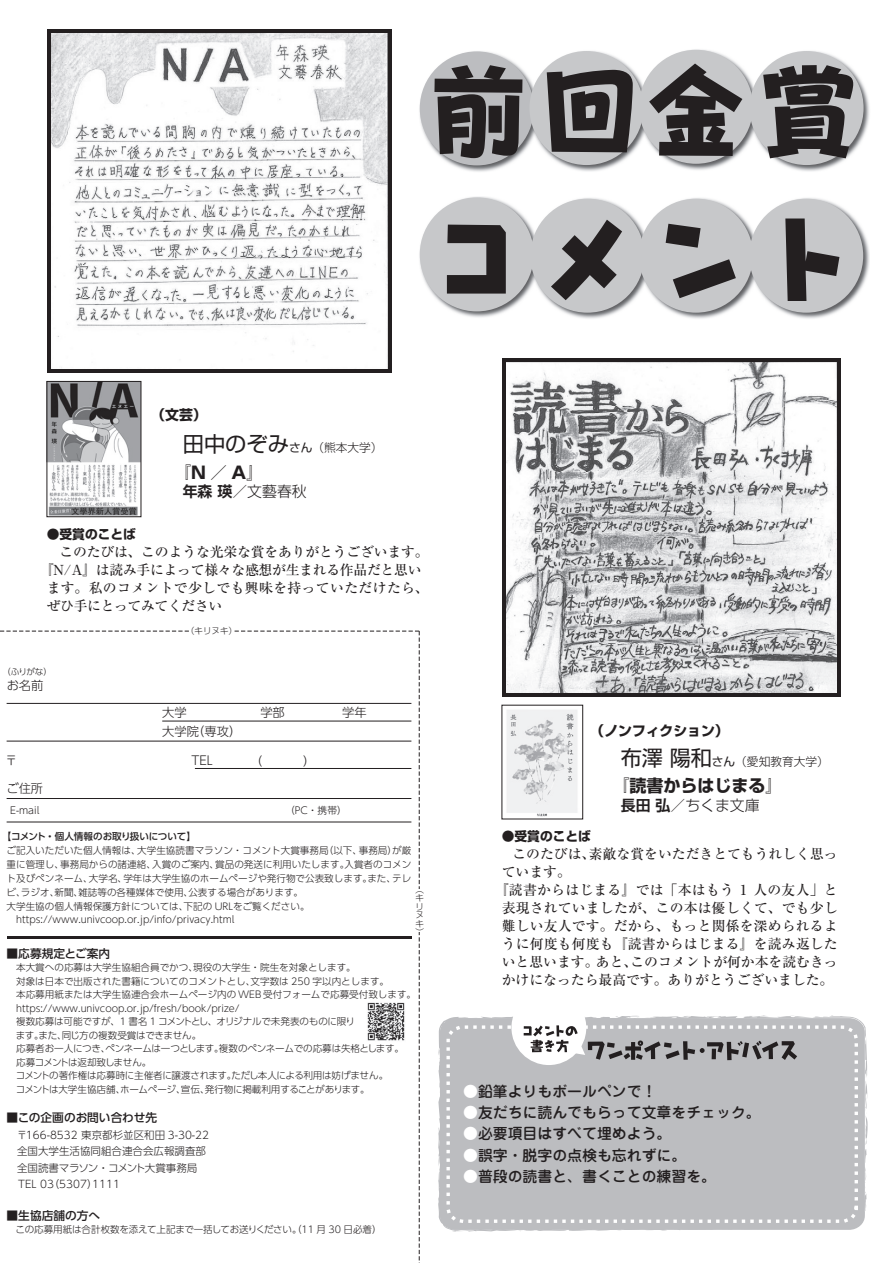
<style>
.page{position:relative;width:893px;height:1263px;background:#fff}
.page>*{position:absolute;margin:0;border:0;box-sizing:border-box;transform-origin:0 0}
.t1{font:105px "Pop Happiness Std EB";color:#231f20}
.t2{font:700 16.95px "Shin Go Pr 5";color:#231f20}
.t3{font:500 14.85px "Jun 34 Pro";color:#231f20}
.t4{font:300 14.85px "Shin Go Pr 5";color:#231f20}
.t5{font:500 13.8px "Ryumin Pr 5";color:#231f20}
.t6{font:500 13.8px "Ryumin Pr 5";letter-spacing:-.02em;color:#231f20}
.t7{font:500 13.8px "Ryumin Pr 5";letter-spacing:.03em;color:#231f20}
.t8{font:500 13.8px "Ryumin Pr 5";letter-spacing:.02em;color:#231f20}
.t9{font:700 13.8px "Shin Go Pr 5";color:#231f20}
.t10{font:500 13.8px "Ryumin Pr 5";letter-spacing:-.025em;color:#231f20}
.t11{font:700 12.75px "Shin Go Pr 5";color:#231f20}
.t12{font:300 12.3px "UD Shin Go Pro";color:#231f20}
.t13{font:500 11.7px "UD Shin Go Pro";color:#231f20}
.t14{font:300 11.7px "Shin Go Pr 5";color:#231f20}
.t15{font:300 10.5px "UD Shin Go Pro";color:#231f20}
.t16{font:300 10.5px "UD Shin Go Pro";letter-spacing:-.02em;color:#231f20}
.t17{font:300 9.75px "UD Shin Go Pro";color:#231f20}
.t18{font:300 9.6px/13.5px "UD Shin Go Pro";color:#231f20}
.t19{font:300 9.6px "UD Shin Go Pro";letter-spacing:-.02em;color:#231f20}
.t20{font:500 9.6px "UD Shin Go Pro";letter-spacing:-.01em;color:#231f20}
.t21{font:300 8.7px "UD Shin Go Pro";color:#231f20}
.t22{font:300 8.55px/8.6px "Shin Go Pr 5";color:#231f20}
.s1{font-weight:400;font-size:21.3px}
.s2{font-weight:400}
.s3{font-family:"Shin Go Pr 5 De";font-weight:700}
.s4{font-weight:700}
.s5{color:#fff}
</style>
<div class="page">
<hr style="left:7px;top:936px;width:404px;height:2px;background:#231f20">
<hr style="left:7px;top:703px;width:404px;height:1px;background:#231f20">
<hr style="left:162px;top:721px;width:249px;height:1px;background:#231f20">
<hr style="left:7px;top:798px;width:404px;height:1px;background:#231f20">
<hr style="left:7px;top:822px;width:404px;height:1px;background:#231f20">
<hr style="left:7px;top:741px;width:404px;height:1px;background:#231f20">
<hr style="left:195px;top:768px;width:216px;height:1px;background:#231f20">
<svg style="left:0;top:631px;width:189px;height:1px"></svg>
<svg style="left:235px;top:631px;width:185px;height:632px"></svg>
<div style="left:408px;top:889px;width:16px;height:43px;background:#fff"></div>
<svg style="left:438px;top:1015px;width:430px;height:217px;background:#bdbec1"></svg>
<img style="left:419px;top:49px;width:451px;height:123px">
<div style="left:420px;top:51px;width:114px;height:114px;background:#bcbdc0;border-radius:50%"></div>
<div style="left:639px;top:50px;width:114px;height:114px;background:#c7c8ca;border-radius:50%"></div>
<div style="left:749px;top:51px;width:115px;height:114px;background:#c7c8ca;border-radius:50%"></div>
<div style="left:529px;top:51px;width:114px;height:114px;background:#c7c8ca;border-radius:50%"></div>
<img style="left:419px;top:197px;width:451px;height:122px">
<div style="left:420px;top:197px;width:114px;height:114px;background:#c7c8ca;border-radius:50%"></div>
<div style="left:530px;top:199px;width:114px;height:114px;background:#c7c8ca;border-radius:50%"></div>
<div style="left:639px;top:199px;width:114px;height:114px;background:#c7c8ca;border-radius:50%"></div>
<div style="left:749px;top:199px;width:114px;height:114px;background:#c7c8ca;border-radius:50%"></div>
<svg style="left:447px;top:225px;width:59px;height:69px"></svg>
<svg style="left:551px;top:220px;width:71px;height:80px"></svg>
<svg style="left:673px;top:259px;width:63px;height:39px"></svg>
<svg style="left:666px;top:224px;width:35px;height:24px"></svg>
<svg style="left:785px;top:218px;width:54px;height:83px"></svg>
<img style="left:507px;top:710px;width:70px;height:107px">
<div style="left:502px;top:705px;width:81px;height:114px;border:1px solid #231f20"></div>
<img style="left:49px;top:383px;width:90px;height:132px">
<div style="left:47px;top:381px;width:94px;height:136px;border:1px solid #231f20"></div>
<img style="left:50px;top:32px;width:338px;height:338px">
<hr style="left:47px;top:370px;width:344px;height:3px;background:#231f20">
<hr style="left:388px;top:29px;width:3px;height:342px;background:#231f20">
<hr style="left:47px;top:29px;width:342px;height:3px;background:#231f20">
<hr style="left:47px;top:31px;width:3px;height:340px;background:#231f20">
<img style="left:505px;top:362px;width:332px;height:331px">
<hr style="left:504px;top:693px;width:336px;height:4px;background:#231f20">
<hr style="left:502px;top:359px;width:3px;height:338px;background:#231f20">
<hr style="left:502px;top:358px;width:337px;height:4px;background:#231f20">
<hr style="left:837px;top:358px;width:3px;height:337px;background:#231f20">
<h1 class="t1" style="left:426px;top:45px;width:436px">前回金賞</h1>
<h3 class="t9" style="left:151px;top:404px;width:57px">（文芸）</h3>
<p class="t14" style="left:183px;top:438px;width:201px"><span class="s1">田中のぞみ</span><span class="s2">さん</span>（熊本大学）</p>
<h2 class="t2" style="left:174px;top:459px;width:91px">『N ／ A』</h2>
<h3 class="t4" style="left:183px;top:479px;width:126px"><span class="s3">年森 瑛</span><span class="s4">／</span>文藝春秋</h3>
<h3 class="t11" style="left:47px;top:524px;width:91px">●受賞のことば</h3>
<h3 class="t5" style="left:59px;top:541px;width:371px">このたびは、このような光栄な賞をありがとうございます。</h3>
<h3 class="t6" style="left:40px;top:559px;width:383px">『N/A』は読み手によって様々な感想が生まれる作品だと思い</h3>
<h3 class="t7" style="left:47px;top:577px;width:383px">ます。私のコメントで少しでも興味を持っていただけたら、</h3>
<h3 class="t10" style="left:47px;top:595px;width:177px">ぜひ手にとってみてください</h3>
<p class="t21" style="left:2px;top:664px;width:52px">（ふりがな）</p>
<p class="t12" style="left:7px;top:675px;width:38px">お名前</p>
<p class="t22" style="left:186px;top:626px;width:53px">（キリヌキ）</p>
<p class="t12" style="left:109px;top:721px;width:134px">　　　　 大学院（専攻）</p>
<p class="t12" style="left:260px;top:702px;width:51px">学部　　</p>
<p class="t12" style="left:326px;top:702px;width:42px">　 学年</p>
<p class="t12" style="left:5px;top:750px;width:14px">〒</p>
<p class="t12" style="left:155px;top:750px;width:60px">　　 TEL</p>
<p class="t12" style="left:258px;top:750px;width:6px">(</p>
<p class="t12" style="left:303px;top:750px;width:6px">)</p>
<p class="t12" style="left:6px;top:779px;width:38px">ご住所</p>
<p class="t17" style="left:10px;top:802px;width:31px">E-mail</p>
<p class="t17" style="left:285px;top:802px;width:63px">（PC・携帯）</p>
<p class="t20" style="left:2px;top:829px;width:196px">【コメント・個人情報のお取り扱いについて】</p>
<p class="t18" style="left:7px;top:843px;width:406px">ご記入いただいた個人情報は、大学生協読書マラソン・コメント大賞事務局（以下、事務局）が厳重に管理し、事務局からの諸連絡、入賞のご案内、賞品の発送に利用いたします。入賞者のコメント及びペンネーム、大学名、学年は大学生協のホームページや発行物で公表致します。また、テレビ、ラジオ、新聞、雑誌等の各種媒体で使用、公表する場合があります。<br>大学生協の個人情報保護方針については、下記の URLをご覧ください。　https://www.univcoop.or.jp/info/privacy.html</p>
<p class="t22" style="left:415px;top:884px;width:10px">（キリヌキ）</p>
<p class="t13" style="left:7px;top:944px;width:105px">■応募規定とご案内</p>
<p class="t18" style="left:16px;top:960px;width:402px">本大賞への応募は大学生協組合員でかつ、現役の大学生・院生を対象とします。<br>対象は日本で出版された書籍についてのコメントとし、文字数は 250 字以内とします。<br>本応募用紙または大学生協連合会ホームページ内の WEB 受付フォームで応募受付致します。https://www.univcoop.or.jp/fresh/book/prize/<br>複数応募は可能ですが、1 書名 1 コメントとし、オリジナルで未発表のものに限り<br>ます。また、同じ方の複数受賞はできません。<br>応募者お一人につき、ペンネームは一つとします。複数のペンネームでの応募は失格とします。<br>応募コメントは返却致しません。<br>コメントの著作権は応募時に主催者に譲渡されます。ただし本人による利用は妨げません。<br>コメントは大学生協店舗、ホームページ、宣伝、発行物に掲載利用することがあります。</p>
<p class="t13" style="left:7px;top:1108px;width:152px">■この企画のお問い合わせ先</p>
<p class="t15" style="left:17px;top:1126px;width:194px">〒166-8532 東京都杉並区和田 3-30-22</p>
<p class="t15" style="left:7px;top:1143px;width:201px">　全国大学生活協同組合連合会広報調査部</p>
<p class="t16" style="left:7px;top:1159px;width:192px">　全国読書マラソン・コメント大賞事務局</p>
<p class="t15" style="left:18px;top:1176px;width:103px">TEL 03（5307）1111</p>
<p class="t13" style="left:7px;top:1206px;width:95px">■生協店舗の方へ</p>
<p class="t19" style="left:16px;top:1222px;width:368px">この応募用紙は合計枚数を添えて上記まで一括してお送りください。（11 月 30 日必着）</p>
<h3 class="t9" style="left:590px;top:719px;width:140px">（ノンフィクション）</h3>
<p class="t14" style="left:621px;top:752px;width:209px"><span class="s1">布澤 陽和</span><span class="s2">さん</span>（愛知教育大学）</p>
<h2 class="t2" style="left:612px;top:772px;width:172px">『読書からはじまる』</h2>
<h3 class="t4" style="left:621px;top:793px;width:140px"><span class="s3">長田 弘</span><span class="s4">／</span>ちくま文庫</h3>
<h3 class="t11" style="left:502px;top:826px;width:91px">●受賞のことば</h3>
<h3 class="t5" style="left:512px;top:843px;width:327px">このたびは、素敵な賞をいただきとてもうれしく思っ</h3>
<h3 class="t5" style="left:502px;top:861px;width:71px">ています。</h3>
<h3 class="t8" style="left:495px;top:879px;width:344px">『読書からはじまる』では「本はもう 1 人の友人」と</h3>
<h3 class="t5" style="left:502px;top:897px;width:338px">表現されていましたが、この本は優しくて、でも少し</h3>
<h3 class="t5" style="left:502px;top:915px;width:338px">難しい友人です。だから、もっと関係を深められるよ</h3>
<h3 class="t5" style="left:502px;top:933px;width:337px">うに何度も何度も『読書からはじまる』を読み返した</h3>
<h3 class="t5" style="left:502px;top:951px;width:337px">いと思います。あと、このコメントが何か本を読むきっ</h3>
<h3 class="t5" style="left:502px;top:969px;width:333px">かけになったら最高です。ありがとうございました。</h3>
<h3 class="t3" style="left:463px;top:1079px;width:195px"><span class="s5">●</span>鉛筆よりもボールペンで！</h3>
<h3 class="t3" style="left:463px;top:1101px;width:299px"><span class="s5">●</span>友だちに読んでもらって文章をチェック。</h3>
<h3 class="t3" style="left:463px;top:1122px;width:210px"><span class="s5">●</span>必要項目はすべて埋めよう。</h3>
<h3 class="t3" style="left:463px;top:1143px;width:225px"><span class="s5">●</span>誤字・脱字の点検も忘れずに。</h3>
<h3 class="t3" style="left:463px;top:1164px;width:254px"><span class="s5">●</span>普段の読書と、書くことの練習を。</h3>
</div>
